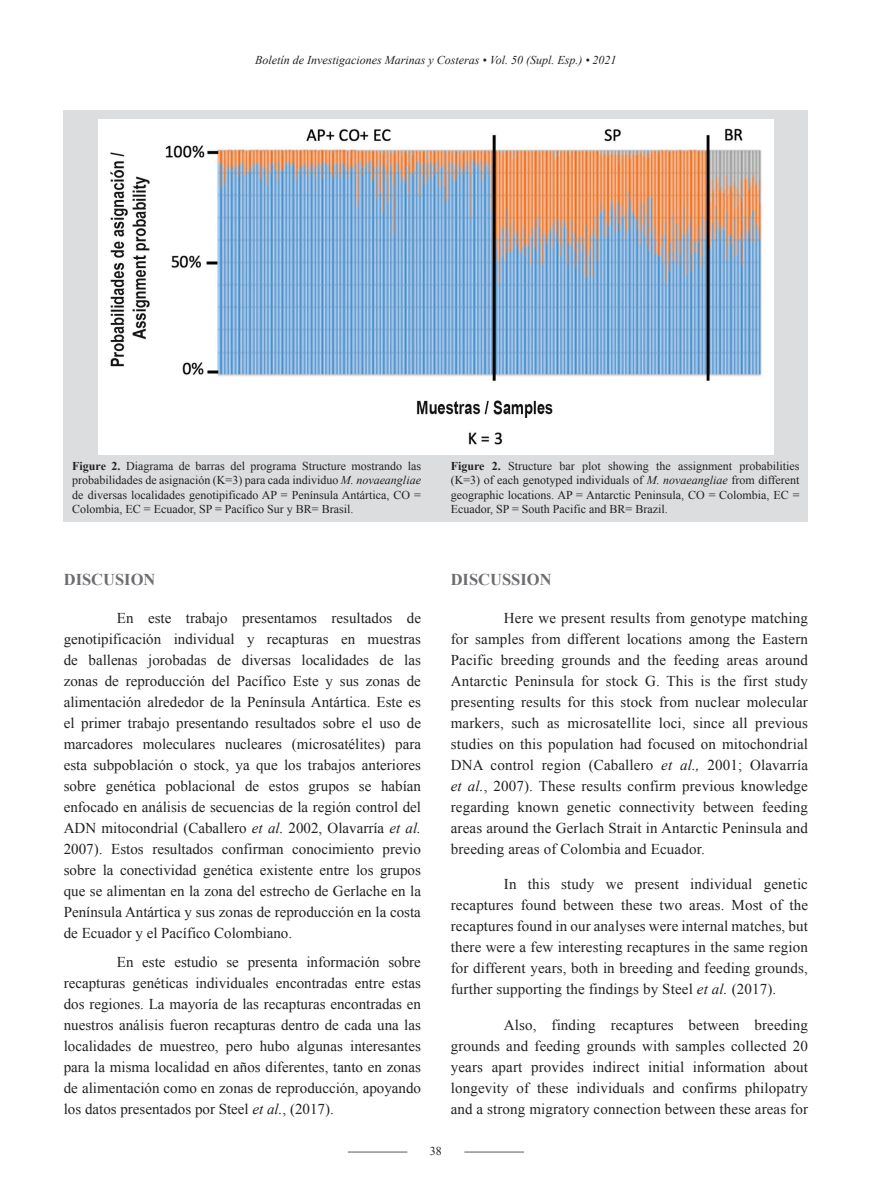
<style>
.page{position:relative;width:893px;height:1191px;background:#fff}
.page>*{position:absolute;margin:0;border:0;box-sizing:border-box;transform-origin:0 0}
.t1{font:700 16.5px "Times New Roman";color:#6c6d70}
.t2{font:15px/21px "Times New Roman";letter-spacing:.01em;color:#231f20;text-align:justify}
.t3{font:12px/14.4px "Times New Roman";color:#231f20;text-align:justify}
.t4{font:italic 12px "Times New Roman";color:#231f20}
.s1{font-weight:700}
.s2{font-style:italic}
</style>
<div class="page">
<hr style="left:348px;top:1151px;width:59px;height:1px;background:#6c6d70">
<hr style="left:464px;top:1151px;width:60px;height:1px;background:#6c6d70">
<div style="left:64px;top:111px;width:744px;height:411px;background:#dcdddf"></div>
<img style="left:98px;top:119px;width:675px;height:336px">
<p class="t4" style="left:255px;top:52px;width:363px">Boletín de Investigaciones Marinas y Costeras • Vol. 50 (Supl. Esp.) • 2021</p>
<p class="t3" style="left:72px;top:458px;width:350px"><span class="s1">Figure 2.</span> Diagrama de barras del programa Structure mostrando las probabilidades de asignación (K=3) para cada individuo <span class="s2">M. novaeangliae </span>de diversas localidades genotipificado AP = Península Antártica, CO = Colombia, EC = Ecuador, SP = Pacífico Sur y BR= Brasil.</p>
<p class="t3" style="left:451px;top:458px;width:350px"><span class="s1">Figure 2.</span> Structure bar plot showing the assignment probabilities (K=3) of each genotyped individuals of <span class="s2">M. novaeangliae</span> from different geographic locations. AP = Antarctic Peninsula, CO = Colombia, EC = Ecuador, SP = South Pacific and BR= Brazil.</p>
<p class="t1" style="left:64px;top:568px;width:93px">DISCUSION</p>
<p class="t2" style="left:64px;top:607px;width:359px;text-indent:53px">En este trabajo presentamos resultados de genotipificación individual y recapturas en muestras de ballenas jorobadas de diversas localidades de las zonas de reproducción del Pacífico Este y sus zonas de alimentación alrededor de la Península Antártica. Este es el primer trabajo presentando resultados sobre el uso de marcadores moleculares nucleares (microsatélites) para esta subpoblación o stock, ya que los trabajos anteriores sobre genética poblacional de estos grupos se habían enfocado en análisis de secuencias de la región control del ADN mitocondrial (Caballero <span class="s2">et al.</span> 2002, Olavarría <span class="s2">et al.<br></span>2007). Estos resultados confirman conocimiento previo sobre la conectividad genética existente entre los grupos que se alimentan en la zona del estrecho de Gerlache en la Península Antártica y sus zonas de reproducción en la costa de Ecuador y el Pacífico Colombiano.</p>
<p class="t2" style="left:64px;top:951px;width:359px;text-indent:53px">En este estudio se presenta información sobre recapturas genéticas individuales encontradas entre estas dos regiones. La mayoría de las recapturas encontradas en nuestros análisis fueron recapturas dentro de cada una las localidades de muestreo, pero hubo algunas interesantes para la misma localidad en años diferentes, tanto en zonas de alimentación como en zonas de reproducción, apoyando los datos presentados por Steel <span class="s2">et al.</span>, (2017).</p>
<p class="t1" style="left:451px;top:568px;width:102px">DISCUSSION</p>
<p class="t2" style="left:451px;top:607px;width:359px;text-indent:53px">Here we present results from genotype matching for samples from different locations among the Eastern Pacific breeding grounds and the feeding areas around Antarctic Peninsula for stock G. This is the first study presenting results for this stock from nuclear molecular markers, such as microsatellite loci, since all previous studies on this population had focused on mitochondrial DNA control region (Caballero <span class="s2">et al.,</span> 2001; Olavarría <span class="s2">et al.</span>, 2007). These results confirm previous knowledge regarding known genetic connectivity between feeding areas around the Gerlach Strait in Antarctic Peninsula and breeding areas of Colombia and Ecuador.</p>
<p class="t2" style="left:451px;top:873px;width:359px;text-indent:53px">In this study we present individual genetic recaptures found between these two areas. Most of the recaptures found in our analyses were internal matches, but there were a few interesting recaptures in the same region for different years, both in breeding and feeding grounds, further supporting the findings by Steel <span class="s2">et al.</span> (2017).</p>
<p class="t2" style="left:451px;top:1014px;width:359px;text-indent:53px">Also, finding recaptures between breeding grounds and feeding grounds with samples collected 20 years apart provides indirect initial information about longevity of these individuals and confirms philopatry and a strong migratory connection between these areas for</p>
<p class="t3" style="left:430px;top:1144px;width:13px">38</p>
</div>
